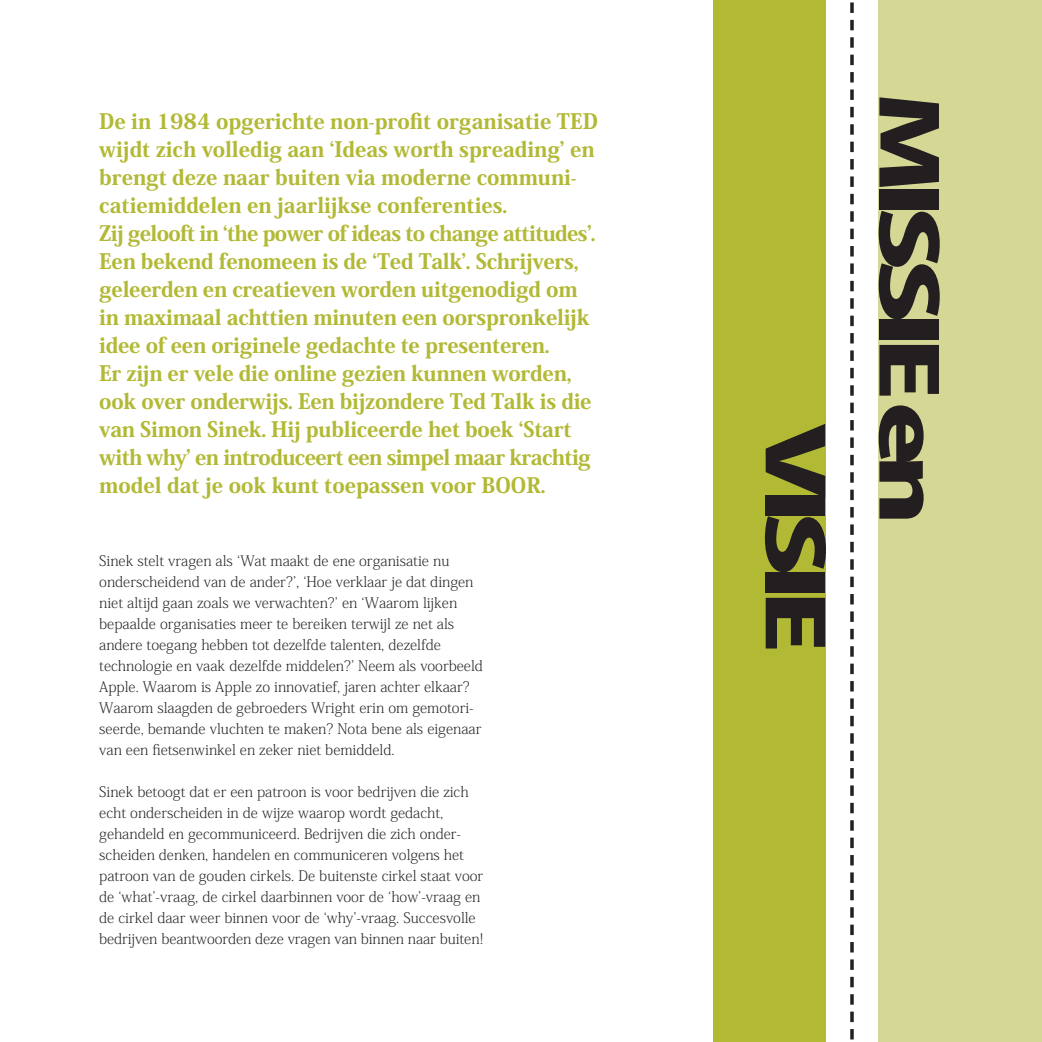
<style>
.page{position:relative;width:1042px;height:1042px;background:#fff}
.page>*{position:absolute;margin:0;border:0;box-sizing:border-box;transform-origin:0 0}
.t1{font:800 77px/113.8px "Koz Go Pro";letter-spacing:-.1em;color:#231f20;scale:1.5 1}
.t2{font:800 21px/28px "Koz Min Pro";letter-spacing:-.01em;color:#b2b935}
.t3{font:200 14.35px/21px "Koz Min Pro";color:#231f20}
</style>
<div class="page">
<svg style="left:850px;top:2px;width:4px;height:1038px"></svg>
<div style="left:878px;top:0;width:164px;height:1042px;background:#d5d794"></div>
<div style="left:713px;top:0;width:112px;height:1042px;background:#b2b935"></div>
<p class="t2" style="left:99px;top:106px;width:500px">De in 1984 opgerichte non-profit organisatie TED wijdt zich volledig aan ‘Ideas worth spreading’ en brengt deze naar buiten via moderne communi&shy;catiemiddelen en jaarlijkse conferenties.<br>Zij gelooft in ‘the power of ideas to change attitudes’.<br>Een bekend fenomeen is de ‘Ted Talk’. Schrijvers, geleerden en creatieven worden uitgenodigd om in maximaal achttien minuten een oorspronkelijk idee of een originele gedachte te presenteren.<br>Er zijn er vele die online gezien kunnen worden, ook over onderwijs. Een bijzondere Ted Talk is die van Simon Sinek. Hij publiceerde het boek ‘Start with why’ en introduceert een simpel maar krachtig model dat je ook kunt toepassen voor BOOR.</p>
<p class="t3" style="left:99px;top:550px;width:385px">Sinek stelt vragen als ‘Wat maakt de ene organisatie nu onderscheidend van de ander?’, ‘Hoe verklaar je dat dingen niet altijd gaan zoals we verwachten?’ en ‘Waarom lijken bepaalde organisaties meer te bereiken terwijl ze net als andere toegang hebben tot dezelfde talenten, dezelfde technologie en vaak dezelfde middelen?’ Neem als voorbeeld Apple. Waarom is Apple zo innovatief, jaren achter elkaar?<br>Waarom slaagden de gebroeders Wright erin om gemotori&shy;seerde, bemande vluchten te maken? Nota bene als eigenaar van een fietsenwinkel en zeker niet bemiddeld.</p>
<p class="t3" style="left:99px;top:781px;width:386px">Sinek betoogt dat er een patroon is voor bedrijven die zich echt onderscheiden in de wijze waarop wordt gedacht, gehandeld en gecommuniceerd. Bedrijven die zich onder&shy;scheiden denken, handelen en communiceren volgens het patroon van de gouden cirkels. De buitenste cirkel staat voor de ‘what’-vraag, de cirkel daarbinnen voor de ‘how’-vraag en de cirkel daar weer binnen voor de ‘why’-vraag. Succesvolle bedrijven beantwoorden deze vragen van binnen naar buiten!</p>
<h1 class="t1" style="left:959px;top:423px;width:155px;text-indent:-331px;rotate:90deg">missieen visie</h1>
</div>
